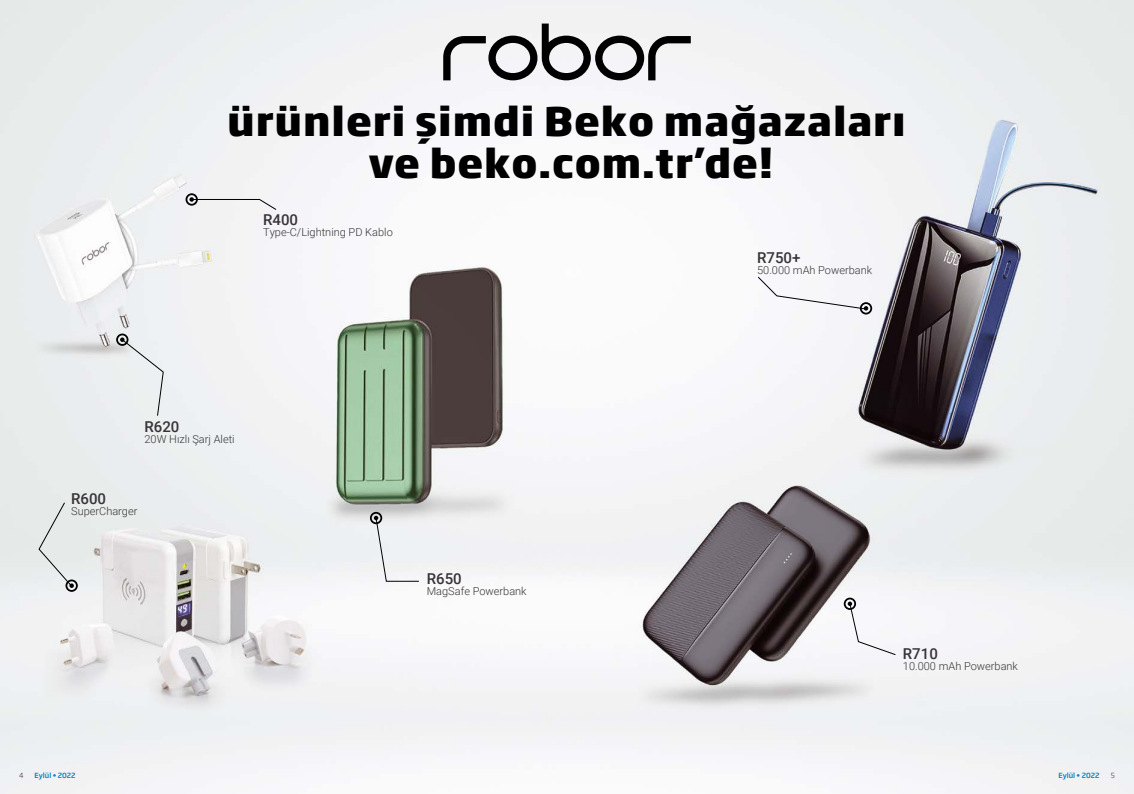
<style>
.page{position:relative;width:1134px;height:794px;background:#fff}
.page>*{position:absolute;margin:0;border:0;box-sizing:border-box;transform-origin:0 0}
.t1{font:800 38.8px/41.2px "Soho Gothic Pro";letter-spacing:.025em;color:#000;text-align:center}
.t2{font:500 15px "Roboto";color:#373437}
.t3{font:300 11px "Roboto";color:#373437}
.t4{font:500 7px "Soho Gothic Pro";color:#0082ca}
.t5{font:300 7px "Soho Gothic Pro";color:#3f3336}
</style>
<div class="page">
<img style="left:0;top:0;width:1134px;height:794px">
<svg style="left:443px;top:24px;width:248px;height:56px"></svg>
<svg style="left:186px;top:193px;width:90px;height:17px"></svg>
<svg style="left:758px;top:277px;width:114px;height:37px"></svg>
<svg style="left:370px;top:512px;width:49px;height:69px"></svg>
<svg style="left:39px;top:502px;width:39px;height:90px;background:#dbdfdf"></svg>
<svg style="left:844px;top:597px;width:52px;height:58px"></svg>
<svg style="left:116px;top:333px;width:47px;height:83px;background:#e1e5e6"></svg>
<h1 class="t1" style="left:227px;top:100px;width:680px">ürünleri şimdi Beko mağazaları ve beko.com.tr’de!</h1>
<h2 class="t2" style="left:263px;top:209px;width:36px">R400</h2>
<p class="t3" style="left:263px;top:224px;width:131px">Type-C/Lightning PD Kablo</p>
<h2 class="t2" style="left:145px;top:416px;width:36px">R620</h2>
<p class="t3" style="left:145px;top:431px;width:92px">20W Hızlı Şarj Aleti</p>
<h2 class="t2" style="left:71px;top:488px;width:36px">R600</h2>
<p class="t3" style="left:71px;top:503px;width:68px">SuperCharger</p>
<h2 class="t2" style="left:427px;top:567px;width:36px">R650</h2>
<p class="t3" style="left:427px;top:583px;width:101px">MagSafe Powerbank</p>
<h2 class="t2" style="left:757px;top:247px;width:45px">R750+</h2>
<p class="t3" style="left:757px;top:262px;width:117px">50.000 mAh Powerbank</p>
<h2 class="t2" style="left:903px;top:643px;width:36px">R710</h2>
<p class="t3" style="left:903px;top:658px;width:117px">10.000 mAh Powerbank</p>
<p class="t5" style="left:19px;top:771px;width:6px">4</p>
<p class="t4" style="left:35px;top:771px;width:42px">Eylül • 2022</p>
<p class="t4" style="left:1058px;top:771px;width:42px">Eylül • 2022</p>
<p class="t5" style="left:1111px;top:771px;width:6px">5</p>
</div>
